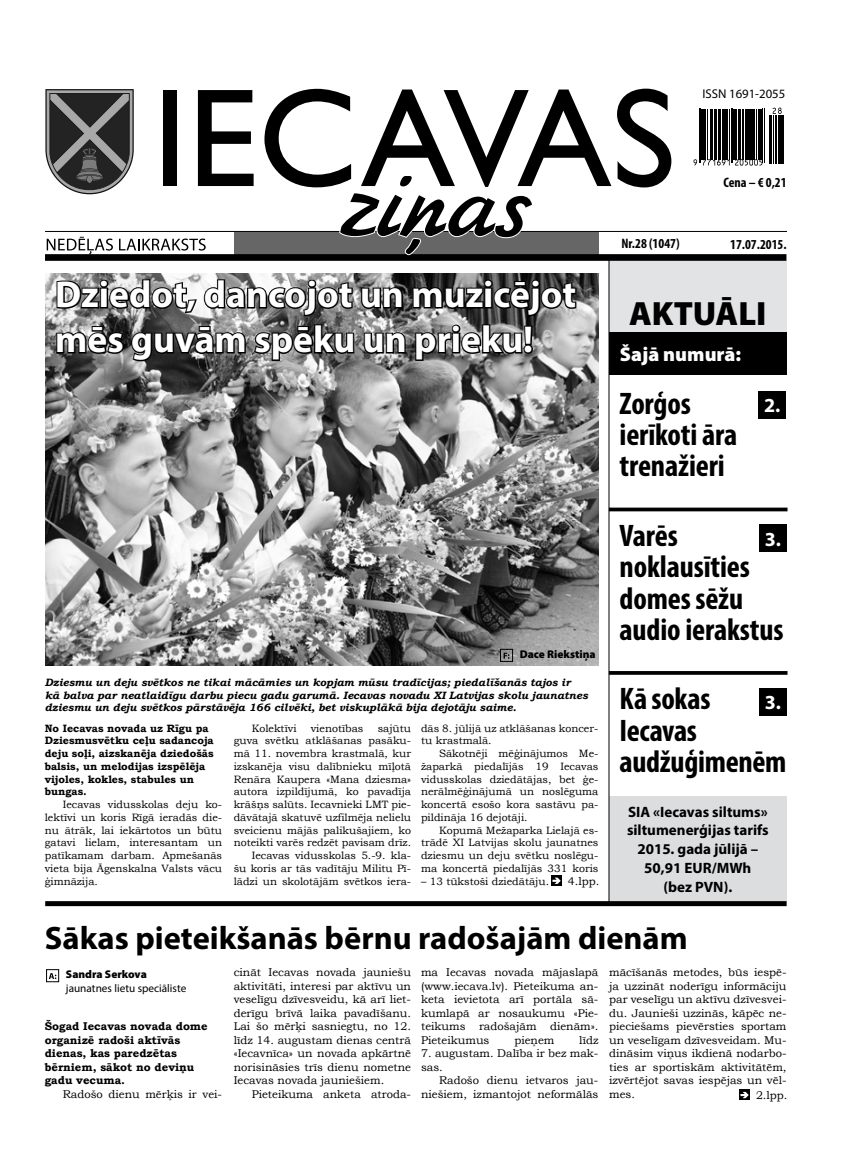
<style>
.page{position:relative;width:851px;height:1170px;background:#fff}
.page>*{position:absolute;margin:0;border:0;box-sizing:border-box;transform-origin:0 0}
.t1{font:700 37.5px/45px "Myriad Pro";color:#fff}
.t2{font:900 33.75px "Myriad Pro";color:#000}
.t3{font:700 32.5px "Myriad Pro";color:#000}
.t4{font:700 condensed 31.25px/31.2px "Myriad Pro";letter-spacing:-.005em;color:#000}
.t5{font:900 20px "Myriad Pro";color:#fff}
.t6{font:700 20px "Myriad Pro";color:#fff}
.t7{font:700 15px/18.8px "Myriad Pro";color:#000;text-align:center}
.t8{font:700 condensed 13.75px "Myriad Pro";color:#000}
.t9{font:12.75px "Myriad Pro";color:#000}
.t10{font:11.25px/13.5px "Bookman Old Style";color:#000;text-align:justify}
.t11{font:700 11.25px/13.5px "Bookman Old Style";color:#000}
.t12{font:900 11.25px "Myriad Pro";color:#000}
.t13{font:11.25px "Myriad Pro";color:#000}
.t14{font:10.62px/12.8px "Bookman Old Style";color:#000;text-align:justify}
.t15{font:italic 700 10.62px/12.8px "Bookman Old Style";color:#000}
.t16{font:700 10.62px/12.8px "Bookman Old Style";color:#000}
</style>
<div class="page">
<div style="left:234px;top:232px;width:364px;height:22px;background:#666"></div>
<hr style="left:45px;top:231px;width:741px;height:1px;background:#000">
<div style="left:45px;top:254px;width:741px;height:7px;background:#000"></div>
<svg style="left:47px;top:237px;width:66px;height:17px"></svg>
<svg style="left:119px;top:238px;width:87px;height:12px"></svg>
<div style="left:163px;top:90px;width:13px;height:96px;background:#000"></div>
<svg style="left:198px;top:90px;width:55px;height:96px"></svg>
<svg style="left:617px;top:89px;width:54px;height:98px"></svg>
<svg style="left:264px;top:89px;width:347px;height:167px"></svg>
<svg style="left:45px;top:89px;width:89px;height:105px;background:#5d5d5d"></svg>
<svg style="left:609px;top:507px;width:178px;height:4px"></svg>
<hr style="left:608px;top:671px;width:179px;height:3px;background:#000">
<div style="left:609px;top:261px;width:177px;height:71px;background:#e2e3e4"></div>
<div style="left:609px;top:332px;width:177px;height:42px;background:#000"></div>
<div style="left:759px;top:524px;width:27px;height:27px;background:#000"></div>
<div style="left:759px;top:688px;width:27px;height:27px;background:#000"></div>
<hr style="left:699px;top:109px;width:1px;height:54px;background:#000">
<hr style="left:700px;top:109px;width:1px;height:54px;background:#000">
<hr style="left:701px;top:109px;width:2px;height:51px;background:#000">
<hr style="left:704px;top:109px;width:1px;height:51px;background:#000">
<hr style="left:707px;top:109px;width:1px;height:51px;background:#000">
<hr style="left:710px;top:109px;width:1px;height:51px;background:#000">
<hr style="left:711px;top:109px;width:1px;height:51px;background:#000">
<hr style="left:714px;top:109px;width:1px;height:51px;background:#000">
<hr style="left:716px;top:109px;width:1px;height:51px;background:#000">
<hr style="left:717px;top:109px;width:3px;height:51px;background:#000">
<hr style="left:721px;top:109px;width:1px;height:51px;background:#000">
<hr style="left:723px;top:109px;width:2px;height:51px;background:#000">
<svg style="left:693px;top:159px;width:36px;height:6px"></svg>
<hr style="left:726px;top:109px;width:2px;height:51px;background:#000">
<hr style="left:729px;top:109px;width:1px;height:51px;background:#000">
<hr style="left:730px;top:109px;width:1px;height:54px;background:#000">
<hr style="left:732px;top:109px;width:1px;height:54px;background:#000">
<hr style="left:733px;top:109px;width:1px;height:51px;background:#000">
<hr style="left:735px;top:109px;width:2px;height:51px;background:#000">
<hr style="left:738px;top:109px;width:2px;height:51px;background:#000">
<hr style="left:741px;top:109px;width:1px;height:51px;background:#000">
<hr style="left:743px;top:109px;width:1px;height:51px;background:#000">
<hr style="left:745px;top:109px;width:2px;height:51px;background:#000">
<hr style="left:748px;top:109px;width:2px;height:51px;background:#000">
<hr style="left:751px;top:109px;width:1px;height:51px;background:#000">
<hr style="left:752px;top:109px;width:2px;height:51px;background:#000">
<hr style="left:756px;top:109px;width:1px;height:51px;background:#000">
<svg style="left:735px;top:159px;width:27px;height:6px"></svg>
<hr style="left:757px;top:109px;width:1px;height:51px;background:#000">
<hr style="left:759px;top:109px;width:2px;height:51px;background:#000">
<hr style="left:762px;top:109px;width:1px;height:54px;background:#000">
<hr style="left:763px;top:109px;width:1px;height:54px;background:#000">
<hr style="left:769px;top:115px;width:1px;height:48px;background:#000">
<hr style="left:770px;top:115px;width:2px;height:48px;background:#000">
<hr style="left:773px;top:115px;width:1px;height:48px;background:#000">
<hr style="left:775px;top:115px;width:1px;height:48px;background:#000">
<hr style="left:777px;top:115px;width:1px;height:48px;background:#000">
<svg style="left:772px;top:108px;width:9px;height:6px"></svg>
<hr style="left:778px;top:115px;width:2px;height:48px;background:#000">
<hr style="left:781px;top:115px;width:2px;height:48px;background:#000">
<div style="left:609px;top:795px;width:177px;height:106px;background:#dcdddf"></div>
<hr style="left:608px;top:260px;width:1px;height:643px;background:#000">
<div style="left:758px;top:391px;width:27px;height:27px;background:#000"></div>
<div style="left:45px;top:901px;width:741px;height:5px;background:#000"></div>
<svg style="left:49px;top:973px;width:7px;height:5px"></svg>
<div style="left:46px;top:969px;width:13px;height:12px;border:1px solid #000"></div>
<div style="left:739px;top:1089px;width:10px;height:10px;background:#000"></div>
<svg style="left:740px;top:1091px;width:8px;height:7px"></svg>
<svg style="left:551px;top:875px;width:11px;height:10px"></svg>
<svg style="left:552px;top:877px;width:8px;height:6px"></svg>
<img style="left:45px;top:273px;width:553px;height:392px">
<svg style="left:503px;top:652px;width:6px;height:6px"></svg>
<div style="left:500px;top:649px;width:12px;height:12px;border:1px solid #000"></div>
<svg style="left:55px;top:278px;width:522px;height:84px;background:#616161"></svg>
<p class="t9" style="left:702px;top:86px;width:84px">ISSN 1691-2055</p>
<p class="t8" style="left:723px;top:174px;width:65px">Cena – € 0,21</p>
<h1 class="t1" style="left:55px;top:271px;width:522px">Dziedot, dancojot un muzicējot mēs guvām spēku un prieku!</h1>
<p class="t12" style="left:519px;top:648px;width:77px">Dace Riekstiņa</p>
<p class="t8" style="left:621px;top:234px;width:60px">Nr.28 (1047)</p>
<p class="t8" style="left:730px;top:235px;width:58px">17.07.2015.</p>
<h2 class="t2" style="left:629px;top:294px;width:139px">AKTUĀLI</h2>
<h3 class="t5" style="left:619px;top:342px;width:123px">Šajā numurā:</h3>
<h3 class="t4" style="left:619px;top:387px;width:119px">Zorģos ierīkoti āra trenažieri</h3>
<h3 class="t6" style="left:764px;top:392px;width:18px">2.</h3>
<h3 class="t4" style="left:619px;top:519px;width:165px">Varēs noklausīties domes sēžu audio ierakstus</h3>
<h3 class="t6" style="left:764px;top:526px;width:18px">3.</h3>
<p class="t15" style="left:45px;top:675px;width:544px">Dziesmu un deju svētkos ne tikai mācāmies un kopjam mūsu tradīcijas; piedalīšanās tajos ir kā balva par neatlaidīgu darbu piecu gadu garumā. Iecavas novadu XI Latvijas skolu jaunatnes dziesmu un deju svētkos pārstāvēja 166 cilvēki, bet viskuplākā bija dejotāju saime.</p>
<h3 class="t4" style="left:619px;top:682px;width:168px">Kā sokas<br>Iecavas audžuģimenēm</h3>
<h3 class="t6" style="left:764px;top:689px;width:18px">3.</h3>
<p class="t16" style="left:45px;top:721px;width:170px">No Iecavas novada uz Rīgu pa<br>Dziesmusvētku ceļu sadancoja deju soļi, aizskanēja dziedošās balsis, un melodijas izspēlēja vijoles, kokles, stabules un bungas.</p>
<p class="t14" style="left:45px;top:798px;width:179px;text-indent:18px">Iecavas vidusskolas deju ko&shy;lektīvi un koris Rīgā ieradās die&shy;nu ātrāk, lai iekārtotos un būtu gatavi lielam, interesantam un patīkamam darbam. Apmešanās vieta bija Āgenskalna Valsts vācu ģimnāzija.</p>
<p class="t14" style="left:234px;top:721px;width:179px;text-align:right">sajūtu<br>guva svētku atklāšanas pasāku&shy;mā 11. novembra krastmalā, kur izskanēja visu dalībnieku mīļotā<br>Renāra Kaupera «Mana dziesma» autora izpildījumā, ko pavadīja krāšņs salūts. Iecavnieki LMT pie&shy;dāvātajā skatuvē uzfilmēja nelielu sveicienu mājās palikušajiem, ko noteikti varēs redzēt pavisam drīz.<br>Iecavas vidusskolas 5.-9. kla-<br>šu koris ar tās vadītāju Militu Pī&shy;lādzi un skolotājām svētkos iera-</p>
<p class="t14" style="left:421px;top:721px;width:179px">dās 8. jūlijā uz atklāšanas koncer&shy;tu krastmalā.</p>
<p class="t14" style="left:252px;top:721px;width:46px">Kolektīvi</p>
<p class="t14" style="left:311px;top:721px;width:54px">vienotības</p>
<p class="t14" style="left:421px;top:747px;width:179px;text-indent:18px">Sākotnēji mēģinājumos Me&shy;žaparkā piedalījās 19 Iecavas vidusskolas dziedātājas, bet ģe&shy;nerālmēģinājumā un noslēguma koncertā esošo kora sastāvu pa&shy;pildināja 16 dejotāji.</p>
<p class="t14" style="left:421px;top:823px;width:179px;text-indent:18px">Kopumā Mežaparka Lielajā es&shy;trādē XI Latvijas skolu jaunatnes dziesmu un deju svētku noslēgu&shy;ma koncertā piedalījās 331 koris</p>
<p class="t14" style="left:421px;top:874px;width:129px">– 13 tūkstoši dziedātāju.</p>
<h3 class="t7" style="left:627px;top:801px;width:143px">SIA «Iecavas siltums» siltumenerģijas tarifs<br>2015. gada jūlijā –<br>50,91 EUR/MWh<br>(bez PVN).</h3>
<p class="t10" style="left:568px;top:874px;width:33px">4.lpp.</p>
<h3 class="t3" style="left:45px;top:916px;width:644px">Sākas pieteikšanās bērnu radošajām dienām</h3>
<p class="t12" style="left:66px;top:968px;width:82px">Sandra Serkova</p>
<p class="t13" style="left:66px;top:981px;width:122px">jaunatnes lietu speciāliste</p>
<p class="t11" style="left:45px;top:1019px;width:164px">Šogad Iecavas novada dome organizē radoši aktīvās dienas, kas paredzētas bērniem, sākot no deviņu gadu vecuma.</p>
<p class="t10" style="left:63px;top:1086px;width:161px">Radošo dienu mērķis ir vei-</p>
<p class="t10" style="left:234px;top:965px;width:179px">cināt Iecavas novada jauniešu aktivitāti, interesi par aktīvu un veselīgu dzīvesveidu, kā arī liet&shy;derīgu brīvā laika pavadīšanu.<br>Lai šo mērķi sasniegtu, no 12. līdz 14. augustam dienas centrā «Iecavnīca» un novada apkārtnē norisināsies trīs dienu nometne Iecavas novada jauniešiem.</p>
<p class="t10" style="left:252px;top:1086px;width:161px">Pieteikuma anketa atroda-</p>
<p class="t10" style="left:421px;top:965px;width:179px">ma Iecavas novada mājaslapā (www.iecava.lv). Pieteikuma an&shy;keta ievietota arī portāla sā&shy;kumlapā ar nosaukumu «Pie&shy;teikums radošajām dienām».<br>Pieteikumus</p>
<p class="t10" style="left:514px;top:1032px;width:42px">pieņem</p>
<p class="t10" style="left:579px;top:1032px;width:21px">līdz</p>
<p class="t10" style="left:421px;top:1046px;width:179px">7. augustam. Dalība ir bez mak&shy;sas.</p>
<p class="t10" style="left:421px;top:1073px;width:179px;text-align:right">Radošo dienu ietvaros jau&shy;niešiem, izmantojot neformālās</p>
<p class="t10" style="left:609px;top:965px;width:179px">mācīšanās metodes, būs iespē&shy;ja uzzināt noderīgu informāciju par veselīgu un aktīvu dzīvesvei&shy;du. Jaunieši uzzinās, kāpēc ne&shy;pieciešams pievērsties sportam un veselīgam dzīvesveidam. Mu&shy;dināsim viņus ikdienā nodarbo&shy;ties ar sportiskām aktivitātēm, izvērtējot savas iespējas un vēl&shy;mes.</p>
<p class="t10" style="left:755px;top:1088px;width:33px">2.lpp.</p>
</div>
